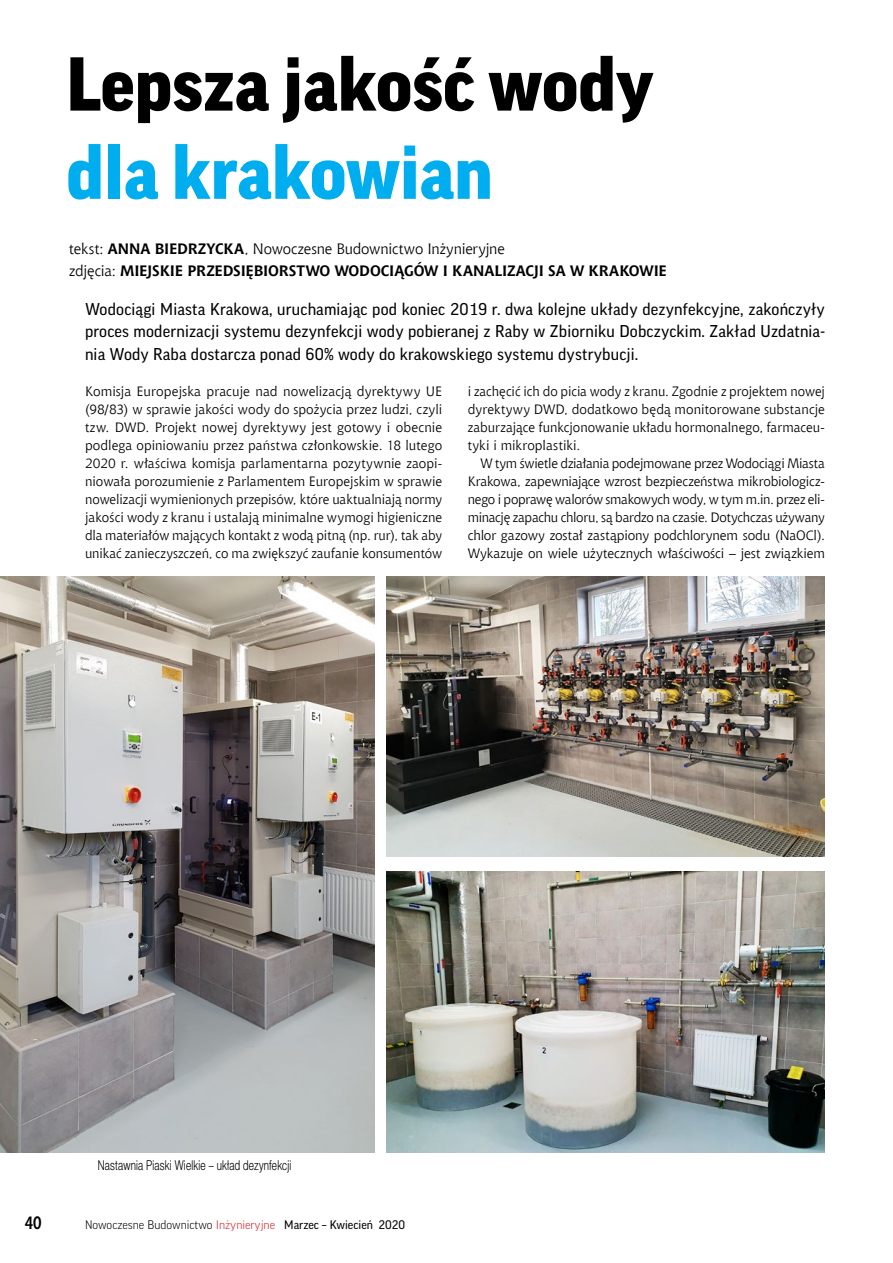
<style>
.page{position:relative;width:893px;height:1263px;background:#fff}
.page>*{position:absolute;margin:0;border:0;box-sizing:border-box;transform-origin:0 0}
.t1{font:900 73.5px "Good Pro";color:#000}
.t2{font:900 73.5px "Good Pro";color:#00aeef}
.t3{font:700 18px "Aerton Cnd EFN";color:#000}
.t4{font:16.5px/22.5px "Good Pro";letter-spacing:.01em;color:#000;text-align:justify}
.t5{font:700 15px/22.5px "Chianti EU";letter-spacing:-.01em;color:#000}
.t6{font:13.5px/18px "Chianti EU";color:#000;text-align:justify}
.t7{font:13.5px "Switzer Cnd EFN Light";letter-spacing:.015em;color:#000;scale:.9 1}
.t8{font:300 12px "Good Pro";color:#000}
.s1{font-weight:400}
.s2{color:#d2232a}
</style>
<div class="page">
<img style="left:0;top:576px;width:374px;height:576px">
<img style="left:387px;top:576px;width:438px;height:281px">
<img style="left:387px;top:871px;width:438px;height:281px">
<h1 class="t1" style="left:66px;top:43px;width:589px">Lepsza jakość wody</h1>
<h1 class="t2" style="left:66px;top:131px;width:428px">dla krakowian</h1>
<p class="t5" style="left:69px;top:238px;width:599px"><span class="s1">tekst:</span> ANNA BIEDRZYCKA<span class="s1">, Nowoczesne Budownictwo Inżynieryjne<br>zdjęcia:</span> MIEJSKIE PRZEDSIĘBIORSTWO WODOCIĄGÓW I KANALIZACJI SA W KRAKOWIE</p>
<p class="t4" style="left:85px;top:298px;width:741px">Wodociągi Miasta Krakowa, uruchamiając pod koniec 2019 r. dwa kolejne układy dezynfekcyjne, zakończyły proces modernizacji systemu dezynfekcji wody pobieranej z Raby w Zbiorniku Dobczyckim. Zakład Uzdatnia&shy;nia Wody Raba dostarcza ponad 60% wody do krakowskiego systemu dystrybucji.</p>
<p class="t6" style="left:85px;top:382px;width:359px">Komisja Europejska pracuje nad nowelizacją dyrektywy UE (98/83) w sprawie jakości wody do spożycia przez ludzi, czyli tzw. DWD. Projekt nowej dyrektywy jest gotowy i obecnie podlega opiniowaniu przez państwa członkowskie. 18 lutego 2020 r. właściwa komisja parlamentarna pozytywnie zaopi&shy;niowała porozumienie z Parlamentem Europejskim w sprawie nowelizacji wymienionych przepisów, które uaktualniają normy jakości wody z kranu i ustalają minimalne wymogi higieniczne dla materiałów mających kontakt z wodą pitną (np. rur), tak aby unikać zanieczyszczeń, co ma zwiększyć zaufanie konsumentów</p>
<p class="t6" style="left:468px;top:382px;width:359px">i zachęcić ich do picia wody z kranu. Zgodnie z projektem nowej dyrektywy DWD, dodatkowo będą monitorowane substancje zaburzające funkcjonowanie układu hormonalnego, farmaceu&shy;tyki i mikroplastiki.</p>
<p class="t6" style="left:468px;top:454px;width:359px;text-indent:13px">W tym świetle działania podejmowane przez Wodociągi Miasta Krakowa, zapewniające wzrost bezpieczeństwa mikrobiologicz&shy;nego i poprawę walorów smakowych wody, w tym m.in. przez eli&shy;minację zapachu chloru, są bardzo na czasie. Dotychczas używany chlor gazowy został zastąpiony podchlorynem sodu (NaOCl).<br>Wykazuje on wiele użytecznych właściwości – jest związkiem</p>
<p class="t7" style="left:98px;top:1157px;width:216px">Nastawnia Piaski Wielkie – układ dezynfekcji</p>
<h2 class="t3" style="left:25px;top:1212px;width:18px">40</h2>
<p class="t8" style="left:85px;top:1218px;width:322px">Nowoczesne Budownictwo <span class="s2">Inżynieryjne</span> <span class="s1">Marzec – Kwiecień 2020</span></p>
</div>
